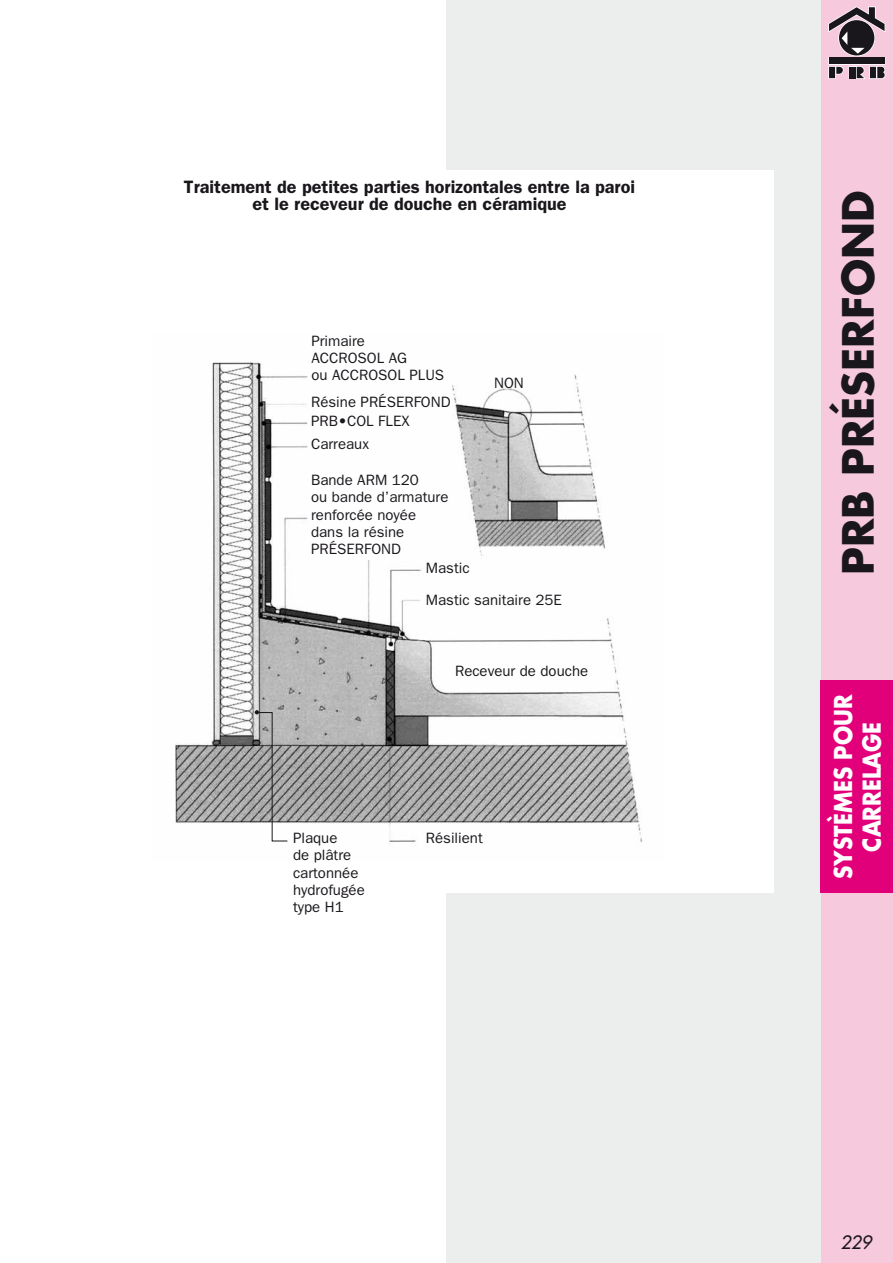
<style>
.page{position:relative;width:893px;height:1263px;background:#fff}
.page>*{position:absolute;margin:0;border:0;box-sizing:border-box;transform-origin:0 0}
.t1{font:700 42px "Futura";color:#1a171c}
.t2{font:700 24px/28.8px "Futura";color:#fff;text-align:center;scale:.9 1}
.t3{font:600 18px/17.2px "Franklin Gothic";color:#1a171c;text-align:center}
.t4{font:italic 18px "Futura";color:#1a171c}
.t5{font:15px/17.2px "Franklin Gothic";color:#1a171c}
</style>
<div class="page">
<div style="left:821px;top:0;width:72px;height:1263px;background:#f7c9dd"></div>
<div style="left:446px;top:0;width:375px;height:1263px;background:#eceded"></div>
<div style="left:821px;top:680px;width:72px;height:213px;background:#e2007a"></div>
<div style="left:838px;top:19px;width:37px;height:37px;border:2px solid #fff;border-radius:50%"></div>
<div style="left:828px;top:57px;width:57px;height:8px;border:2px solid #fff"></div>
<div style="left:828px;top:66px;width:8px;height:13px;border:2px solid #fff"></div>
<div style="left:849px;top:66px;width:7px;height:13px;border:2px solid #fff"></div>
<div style="left:869px;top:66px;width:8px;height:13px;border:2px solid #fff"></div>
<div style="left:839px;top:20px;width:35px;height:35px;background:#1a171c;border-radius:50%"></div>
<div style="left:829px;top:58px;width:56px;height:6px;background:#1a171c"></div>
<div style="left:829px;top:67px;width:6px;height:11px;background:#1a171c"></div>
<svg style="left:835px;top:66px;width:9px;height:9px"></svg>
<div style="left:849px;top:67px;width:6px;height:11px;background:#1a171c"></div>
<div style="left:870px;top:67px;width:6px;height:11px;background:#1a171c"></div>
<svg style="left:855px;top:66px;width:11px;height:13px"></svg>
<svg style="left:876px;top:66px;width:9px;height:13px"></svg>
<svg style="left:828px;top:6px;width:57px;height:48px"></svg>
<div style="left:43px;top:170px;width:731px;height:723px;background:#fff"></div>
<img style="left:175px;top:362px;width:468px;height:481px">
<svg style="left:255px;top:710px;width:33px;height:131px;background:#a6a6a6"></svg>
<div style="left:344px;top:523px;width:51px;height:36px;background:#fff"></div>
<p class="t3" style="left:184px;top:178px;width:453px">Traitement de petites parties horizontales entre la paroi et le receveur de douche en céramique</p>
<p class="t5" style="left:311px;top:332px;width:134px">Primaire<br>ACCROSOL AG<br>ou ACCROSOL PLUS</p>
<p class="t5" style="left:311px;top:391px;width:141px;line-height:19.6px">Résine PRÉSERFOND<br>PRB•COL FLEX</p>
<p class="t5" style="left:311px;top:435px;width:59px">Carreaux</p>
<p class="t5" style="left:311px;top:471px;width:139px">Bande ARM 120<br>ou bande d’armature renforcée noyée dans la résine<br>PRÉSERFOND</p>
<p class="t5" style="left:426px;top:559px;width:45px">Mastic</p>
<p class="t5" style="left:494px;top:373px;width:31px">NON</p>
<p class="t5" style="left:426px;top:591px;width:138px">Mastic sanitaire 25E</p>
<p class="t5" style="left:455px;top:662px;width:135px">Receveur de douche</p>
<p class="t5" style="left:293px;top:829px;width:46px">Plaque</p>
<p class="t5" style="left:426px;top:829px;width:58px">Résilient</p>
<p class="t5" style="left:293px;top:846px;width:73px">de plâtre cartonnée hydrofugée type H1</p>
<h1 class="t1" style="left:829px;top:575px;width:386px;rotate:-90deg">PRB PRÉSERFOND</h1>
<h2 class="t2" style="left:828px;top:879px;width:206px;rotate:-90deg">SYSTÈMES POUR<br>CARRELAGE</h2>
<p class="t4" style="left:840px;top:1230px;width:33px">229</p>
</div>
